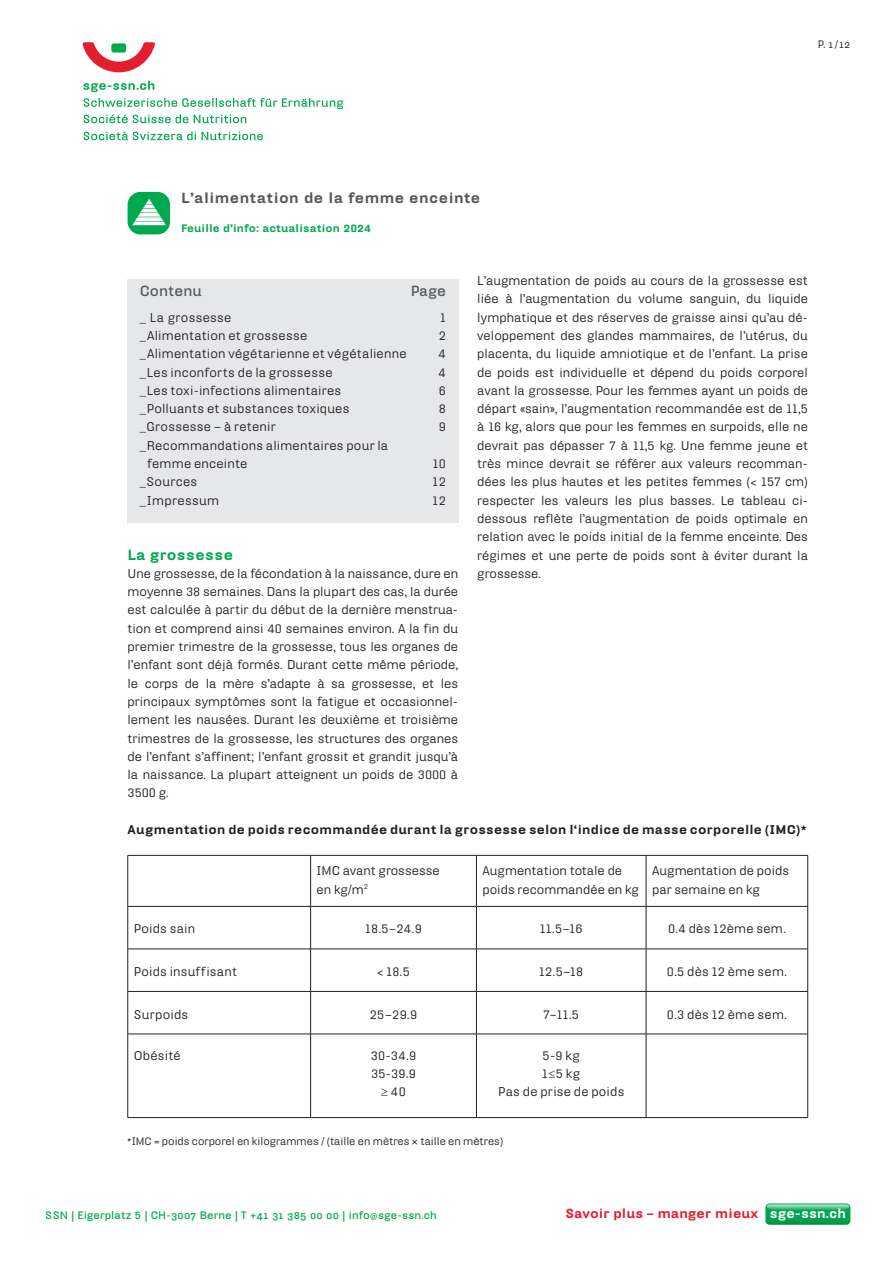
<style>
.page{position:relative;width:893px;height:1263px;background:#fff}
.page>*{position:absolute;margin:0;border:0;box-sizing:border-box;transform-origin:0 0}
.t1{font:900 14.25px "Hydra Text";letter-spacing:.03em;color:#57585a}
.t2{font:900 14.25px "Hydra Text";letter-spacing:.03em;color:#00a84e}
.t3{font:700 14.25px "Hydra Text";color:#57585a}
.t4{font:900 12.75px "Hydra Text";letter-spacing:.01em;color:#e41d2f}
.t5{font:12.3px/18.3px "Hydra Text";letter-spacing:.015em;color:#231f20}
.t6{font:900 12.3px "Hydra Text";letter-spacing:.02em;color:#231f20}
.t7{font:10.5px "Hydra Text";color:#231f20}
.t8{font:700 10.5px "Hydra Text";letter-spacing:.01em;color:#00a84e}
.t9{font:900 10.5px "Hydra Text";letter-spacing:.01em;color:#00a84e}
.s1{font-family:"Hydra Text Regular Expert"}
.s2{font-family:"Hydra Text Bold Expert";font-weight:400}
.s3{font-weight:400}
.s4{color:#fff}
</style>
<div class="page">
<svg style="left:765px;top:1203px;width:85px;height:22px;background:#24af64"></svg>
<svg style="left:84px;top:131px;width:179px;height:9px"></svg>
<svg style="left:84px;top:98px;width:259px;height:25px"></svg>
<svg style="left:83px;top:81px;width:71px;height:11px"></svg>
<svg style="left:83px;top:42px;width:72px;height:30px"></svg>
<hr style="left:128px;top:855px;width:183px;height:1px;background:#231f20">
<hr style="left:127px;top:855px;width:1px;height:51px;background:#231f20">
<hr style="left:311px;top:855px;width:165px;height:1px;background:#231f20">
<hr style="left:310px;top:855px;width:1px;height:51px;background:#231f20">
<hr style="left:476px;top:855px;width:170px;height:1px;background:#231f20">
<hr style="left:476px;top:855px;width:1px;height:51px;background:#231f20">
<hr style="left:646px;top:855px;width:162px;height:1px;background:#231f20">
<hr style="left:646px;top:855px;width:1px;height:51px;background:#231f20">
<hr style="left:807px;top:855px;width:1px;height:51px;background:#231f20">
<hr style="left:128px;top:906px;width:183px;height:1px;background:#231f20">
<hr style="left:127px;top:906px;width:1px;height:43px;background:#231f20">
<hr style="left:311px;top:906px;width:165px;height:1px;background:#231f20">
<hr style="left:310px;top:906px;width:1px;height:43px;background:#231f20">
<hr style="left:476px;top:906px;width:170px;height:1px;background:#231f20">
<hr style="left:476px;top:906px;width:1px;height:43px;background:#231f20">
<hr style="left:646px;top:906px;width:162px;height:1px;background:#231f20">
<hr style="left:646px;top:906px;width:1px;height:43px;background:#231f20">
<hr style="left:807px;top:906px;width:1px;height:43px;background:#231f20">
<hr style="left:128px;top:949px;width:183px;height:1px;background:#231f20">
<hr style="left:127px;top:949px;width:1px;height:42px;background:#231f20">
<hr style="left:311px;top:949px;width:165px;height:1px;background:#231f20">
<hr style="left:310px;top:949px;width:1px;height:42px;background:#231f20">
<hr style="left:476px;top:949px;width:170px;height:1px;background:#231f20">
<hr style="left:476px;top:949px;width:1px;height:42px;background:#231f20">
<hr style="left:646px;top:949px;width:162px;height:1px;background:#231f20">
<hr style="left:646px;top:949px;width:1px;height:42px;background:#231f20">
<hr style="left:807px;top:949px;width:1px;height:42px;background:#231f20">
<hr style="left:128px;top:991px;width:183px;height:1px;background:#231f20">
<hr style="left:127px;top:992px;width:1px;height:42px;background:#231f20">
<hr style="left:311px;top:991px;width:165px;height:1px;background:#231f20">
<hr style="left:310px;top:992px;width:1px;height:42px;background:#231f20">
<hr style="left:476px;top:991px;width:170px;height:1px;background:#231f20">
<hr style="left:476px;top:992px;width:1px;height:42px;background:#231f20">
<hr style="left:646px;top:991px;width:162px;height:1px;background:#231f20">
<hr style="left:646px;top:992px;width:1px;height:42px;background:#231f20">
<hr style="left:807px;top:992px;width:1px;height:42px;background:#231f20">
<hr style="left:128px;top:1034px;width:183px;height:1px;background:#231f20">
<hr style="left:127px;top:1034px;width:1px;height:83px;background:#231f20">
<hr style="left:311px;top:1034px;width:165px;height:1px;background:#231f20">
<hr style="left:310px;top:1034px;width:1px;height:83px;background:#231f20">
<hr style="left:476px;top:1034px;width:170px;height:1px;background:#231f20">
<hr style="left:476px;top:1034px;width:1px;height:83px;background:#231f20">
<hr style="left:646px;top:1034px;width:162px;height:1px;background:#231f20">
<hr style="left:646px;top:1034px;width:1px;height:83px;background:#231f20">
<hr style="left:807px;top:1034px;width:1px;height:83px;background:#231f20">
<hr style="left:128px;top:1117px;width:183px;height:1px;background:#231f20">
<hr style="left:311px;top:1117px;width:165px;height:1px;background:#231f20">
<hr style="left:476px;top:1117px;width:170px;height:1px;background:#231f20">
<hr style="left:646px;top:1117px;width:162px;height:1px;background:#231f20">
<div style="left:127px;top:279px;width:332px;height:244px;background:#e6e7e9"></div>
<div style="left:128px;top:192px;width:42px;height:42px;background:#00a84e;border-radius:13px"></div>
<svg style="left:132px;top:198px;width:34px;height:27px"></svg>
<p class="t7" style="left:817px;top:38px;width:35px">P. <span class="s1">1</span> / <span class="s1">12</span></p>
<p class="t1" style="left:181px;top:188px;width:301px">L’alimentation de la femme enceinte</p>
<p class="t9" style="left:181px;top:221px;width:192px">Feuille d’info: actualisation 2024</p>
<p class="t3" style="left:140px;top:281px;width:64px">Contenu</p>
<p class="t3" style="left:411px;top:281px;width:37px">Page</p>
<p class="t5" style="left:140px;top:308px;width:93px">_ La grossesse</p>
<p class="t5" style="left:440px;top:308px;width:7px">1</p>
<p class="t5" style="left:140px;top:326px;width:169px">_Alimentation et grossesse</p>
<p class="t5" style="left:439px;top:326px;width:9px">2</p>
<p class="t5" style="left:140px;top:344px;width:268px">_Alimentation végétarienne et végétalienne</p>
<p class="t5" style="left:438px;top:344px;width:9px">4</p>
<p class="t5" style="left:140px;top:363px;width:194px">_Les inconforts de la grossesse</p>
<p class="t5" style="left:438px;top:363px;width:9px">4</p>
<p class="t5" style="left:140px;top:381px;width:203px">_Les toxi-infections alimentaires</p>
<p class="t5" style="left:439px;top:381px;width:9px">6</p>
<p class="t5" style="left:140px;top:399px;width:211px">_Polluants et substances toxiques</p>
<p class="t5" style="left:439px;top:399px;width:9px">8</p>
<p class="t5" style="left:140px;top:418px;width:137px">_Grossesse – à retenir</p>
<p class="t5" style="left:439px;top:418px;width:9px">9</p>
<p class="t5" style="left:147px;top:436px;width:243px;text-indent:-7px">_Recommandations alimentaires pour la femme enceinte</p>
<p class="t5" style="left:433px;top:454px;width:15px">10</p>
<p class="t5" style="left:140px;top:472px;width:59px">_Sources</p>
<p class="t5" style="left:433px;top:472px;width:15px">12</p>
<p class="t5" style="left:140px;top:491px;width:81px">_Impressum</p>
<p class="t5" style="left:432px;top:491px;width:15px">12</p>
<p class="t2" style="left:128px;top:545px;width:107px">La grossesse</p>
<p class="t5" style="left:128px;top:564px;width:332px;text-align:justify">Une grossesse, de la fécondation à la naissance, dure en moyenne 38 semaines. Dans la plupart des cas, la durée est calculée à partir du début de la dernière menstrua&shy;tion et comprend ainsi 40 semaines environ. A la fin du premier trimestre de la grossesse, tous les organes de l’enfant sont déjà formés. Durant cette même période, le corps de la mère s’adapte à sa grossesse, et les principaux symptômes sont la fatigue et occasionnel&shy;lement les nausées. Durant les deuxième et troisième trimestres de la grossesse, les structures des organes de l’enfant s’affinent; l’enfant grossit et grandit jusqu’à la naissance. La plupart atteignent un poids de 3000 à 3500 g.</p>
<p class="t5" style="left:477px;top:271px;width:332px;text-align:justify">L’augmentation de poids au cours de la grossesse est liée à l’augmentation du volume sanguin, du liquide lymphatique et des réserves de graisse ainsi qu’au dé&shy;veloppement des glandes mammaires, de l’utérus, du placenta, du liquide amniotique et de l’enfant. La prise de poids est individuelle et dépend du poids corporel avant la grossesse. Pour les femmes ayant un poids de départ «sain», l’augmentation recommandée est de 11,5 à 16 kg, alors que pour les femmes en surpoids, elle ne devrait pas dépasser 7 à 11,5 kg. Une femme jeune et très mince devrait se référer aux valeurs recomman&shy;dées les plus hautes et les petites femmes (&lt; 157 cm) respecter les valeurs les plus basses. Le tableau ci&shy;dessous reflète l’augmentation de poids optimale en relation avec le poids initial de la femme enceinte. Des régimes et une perte de poids sont à éviter durant la grossesse.</p>
<p class="t6" style="left:128px;top:822px;width:681px">Augmentation de poids recommandée durant la grossesse selon l‘indice de masse corporelle (IMC)*</p>
<p class="t5" style="left:317px;top:861px;width:125px">IMC avant grossesse en kg/m<sup>2</sup></p>
<p class="t5" style="left:482px;top:861px;width:158px">Augmentation totale de poids recommandée en kg</p>
<p class="t5" style="left:652px;top:861px;width:139px">Augmentation de poids par semaine en kg</p>
<p class="t5" style="left:134px;top:919px;width:63px">Poids sain</p>
<p class="t5" style="left:365px;top:919px;width:58px">18.5–24.9</p>
<p class="t5" style="left:540px;top:919px;width:44px">11.5–16</p>
<p class="t5" style="left:668px;top:919px;width:119px">0.4 dès 12ème sem.</p>
<p class="t5" style="left:134px;top:962px;width:105px">Poids insuffisant</p>
<p class="t5" style="left:377px;top:962px;width:34px">&lt; 18.5</p>
<p class="t5" style="left:539px;top:962px;width:46px">12.5–18</p>
<p class="t5" style="left:667px;top:962px;width:121px">0.5 dès 12 ème sem.</p>
<p class="t5" style="left:134px;top:1005px;width:56px">Surpoids</p>
<p class="t5" style="left:370px;top:1005px;width:49px">25–29.9</p>
<p class="t5" style="left:543px;top:1005px;width:37px">7–11.5</p>
<p class="t5" style="left:667px;top:1005px;width:121px">0.3 dès 12 ème sem.</p>
<p class="t5" style="left:134px;top:1046px;width:49px">Obésité</p>
<p class="t5" style="left:371px;top:1046px;width:47px;text-align:center">30-34.9<br>35-39.9 ≥ 40</p>
<p class="t5" style="left:498px;top:1046px;width:128px;text-align:center">5-9 kg<br>1≤5 kg<br>Pas de prise de poids</p>
<p class="t7" style="left:127px;top:1134px;width:377px">*IMC = poids corporel en kilogrammes / (taille en mètres × taille en mètres)</p>
<p class="t8" style="left:46px;top:1208px;width:393px">SSN | Eigerplatz 5 | CH-<span class="s2">3007</span> Berne | T +<span class="s2">41 31 385 00 00</span> | info<span class="s3">@</span>sge-ssn.ch</p>
<p class="t4" style="left:565px;top:1205px;width:282px">Savoir plus – manger mieux <span class="s4">sge-ssn.ch</span></p>
</div>
